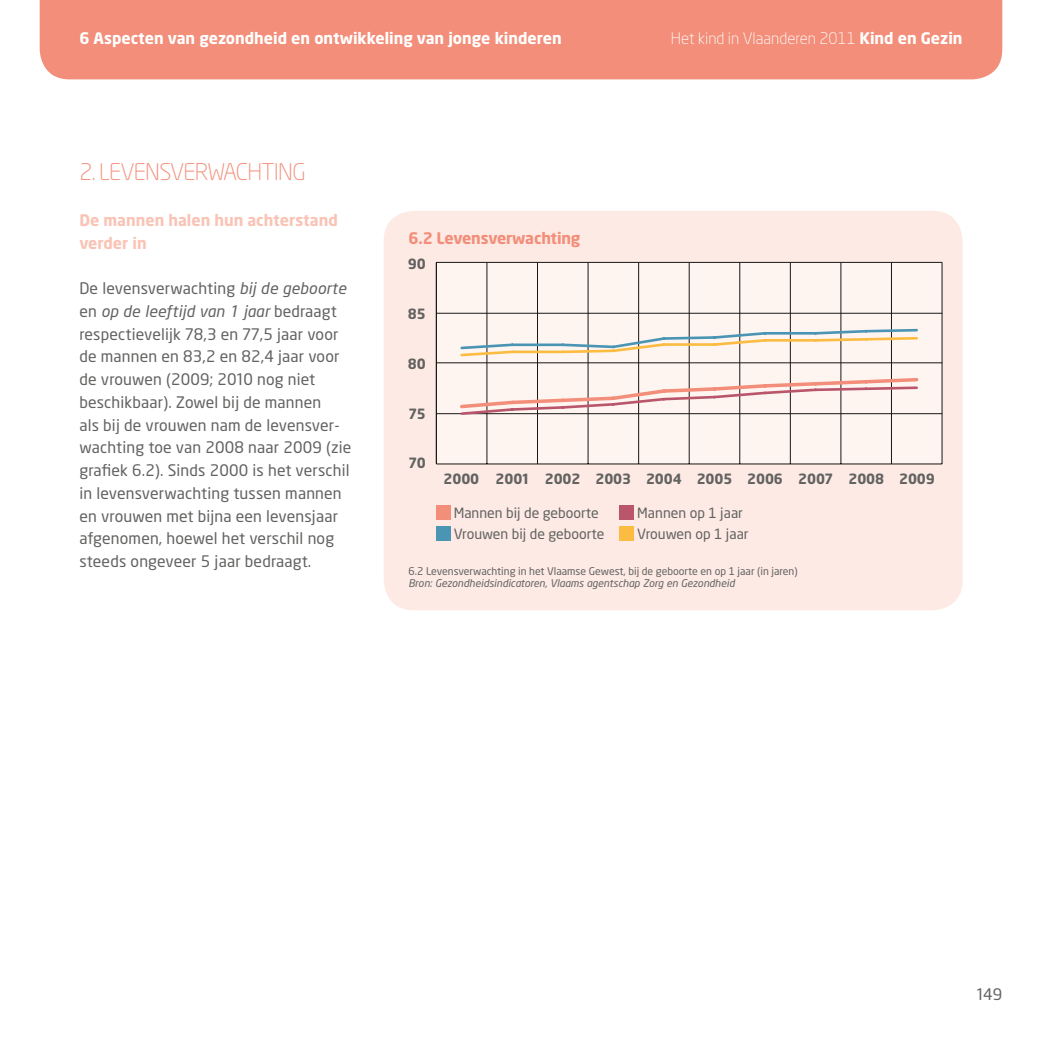
<style>
.page{position:relative;width:1042px;height:1042px;background:#fff}
.page>*{position:absolute;margin:0;border:0;box-sizing:border-box;transform-origin:0 0}
.t1{font:300 22.75px "Neo Sans Pro";letter-spacing:-.03em;color:#f28e79}
.t2{font:15.75px/22.8px "Neo Sans Pro";letter-spacing:.01em;color:#626261}
.t3{font:700 15.75px "Neo Sans Pro";color:#fff}
.t4{font:700 15.75px/22.8px "Neo Sans Pro";color:#f9c4b5}
.t5{font:300 15.75px "Neo Sans Pro";color:#fff}
.t6{font:700 15.75px "Neo Sans Pro";letter-spacing:-.01em;color:#f28e79}
.t7{font:14px "Neo Sans Pro";color:#626261}
.t8{font:700 14px "Neo Sans Pro";letter-spacing:-.01em;color:#626261}
.t9{font:10.5px "Neo Sans Pro";color:#626261}
.t10{font:italic 10.5px "Neo Sans Pro";color:#626261}
.s1{font-weight:700}
.s2{font-style:italic}
</style>
<div class="page">
<div style="left:40px;top:0;width:962px;height:79px;background:#f28e79"></div>
<div style="left:384px;top:211px;width:578px;height:399px;background:#fdeae4;border-radius:30px"></div>
<div style="left:436px;top:262px;width:506px;height:202px;background:#fef5f1"></div>
<hr style="left:436px;top:464px;width:506px;height:1px;background:#181716">
<hr style="left:436px;top:262px;width:1px;height:202px;background:#181716">
<hr style="left:487px;top:262px;width:1px;height:202px;background:#181716">
<hr style="left:537px;top:262px;width:1px;height:202px;background:#181716">
<hr style="left:588px;top:262px;width:1px;height:202px;background:#181716">
<hr style="left:638px;top:262px;width:1px;height:202px;background:#181716">
<hr style="left:689px;top:262px;width:1px;height:202px;background:#181716">
<hr style="left:739px;top:262px;width:1px;height:202px;background:#181716">
<hr style="left:790px;top:262px;width:1px;height:202px;background:#181716">
<hr style="left:840px;top:262px;width:1px;height:202px;background:#181716">
<hr style="left:891px;top:262px;width:1px;height:202px;background:#181716">
<hr style="left:942px;top:262px;width:1px;height:202px;background:#181716">
<hr style="left:436px;top:362px;width:506px;height:1px;background:#181716">
<hr style="left:436px;top:262px;width:506px;height:1px;background:#181716">
<div style="left:436px;top:505px;width:14px;height:14px;background:#f28e79"></div>
<div style="left:620px;top:505px;width:14px;height:14px;background:#ba566c"></div>
<div style="left:436px;top:526px;width:14px;height:14px;background:#4b95b4"></div>
<div style="left:620px;top:526px;width:14px;height:14px;background:#fbbc41"></div>
<hr style="left:436px;top:413px;width:506px;height:1px;background:#181716">
<hr style="left:436px;top:313px;width:506px;height:1px;background:#181716">
<svg style="left:460px;top:327px;width:458px;height:31px"></svg>
<svg style="left:458px;top:376px;width:462px;height:40px"></svg>
<p class="t3" style="left:79px;top:28px;width:484px">6 Aspecten van gezondheid en ontwikkeling van jonge kinderen</p>
<p class="t5" style="left:671px;top:29px;width:293px">Het kind in Vlaanderen 2011 <span class="s1">Kind en Gezin</span></p>
<h1 class="t1" style="left:79px;top:158px;width:228px">2. LEVENSVERWACHTING</h1>
<p class="t4" style="left:79px;top:208px;width:260px">De mannen halen hun achterstand verder in</p>
<p class="t2" style="left:79px;top:277px;width:274px">De levensverwachting <span class="s2">bij de geboorte </span>en <span class="s2">op de leeftijd van 1 jaar</span> bedraagt respectievelijk 78,3 en 77,5 jaar voor de mannen en 83,2 en 82,4 jaar voor de vrouwen (2009; 2010 nog niet beschikbaar). Zowel bij de mannen<br>als bij de vrouwen nam de levensver&shy;wachting toe van 2008 naar 2009 (zie grafiek 6.2). Sinds 2000 is het verschil in levensverwachting tussen mannen en vrouwen met bijna een levensjaar afgenomen, hoewel het verschil nog steeds ongeveer 5 jaar bedraagt.</p>
<p class="t6" style="left:408px;top:228px;width:173px">6.2 Levensverwachting</p>
<p class="t8" style="left:408px;top:254px;width:19px">90</p>
<p class="t8" style="left:408px;top:304px;width:19px">85</p>
<p class="t8" style="left:408px;top:354px;width:19px">80</p>
<p class="t8" style="left:409px;top:404px;width:19px">75</p>
<p class="t8" style="left:409px;top:454px;width:19px">70</p>
<p class="t8" style="left:443px;top:469px;width:493px">2000 2001 2002 2003 2004 2005 2006 2007 2008 2009</p>
<p class="t7" style="left:454px;top:504px;width:147px">Mannen bij de geboorte</p>
<p class="t7" style="left:637px;top:504px;width:107px">Mannen op 1 jaar</p>
<p class="t7" style="left:454px;top:525px;width:152px">Vrouwen bij de geboorte</p>
<p class="t7" style="left:637px;top:525px;width:113px">Vrouwen op 1 jaar</p>
<p class="t9" style="left:408px;top:564px;width:391px">6.2 Levensverwachting in het Vlaamse Gewest, bij de geboorte en op 1 jaar (in jaren)</p>
<p class="t10" style="left:408px;top:577px;width:328px">Bron: Gezondheidsindicatoren, Vlaams agentschap Zorg en Gezondheid</p>
<p class="t2" style="left:977px;top:982px;width:27px">149</p>
</div>
